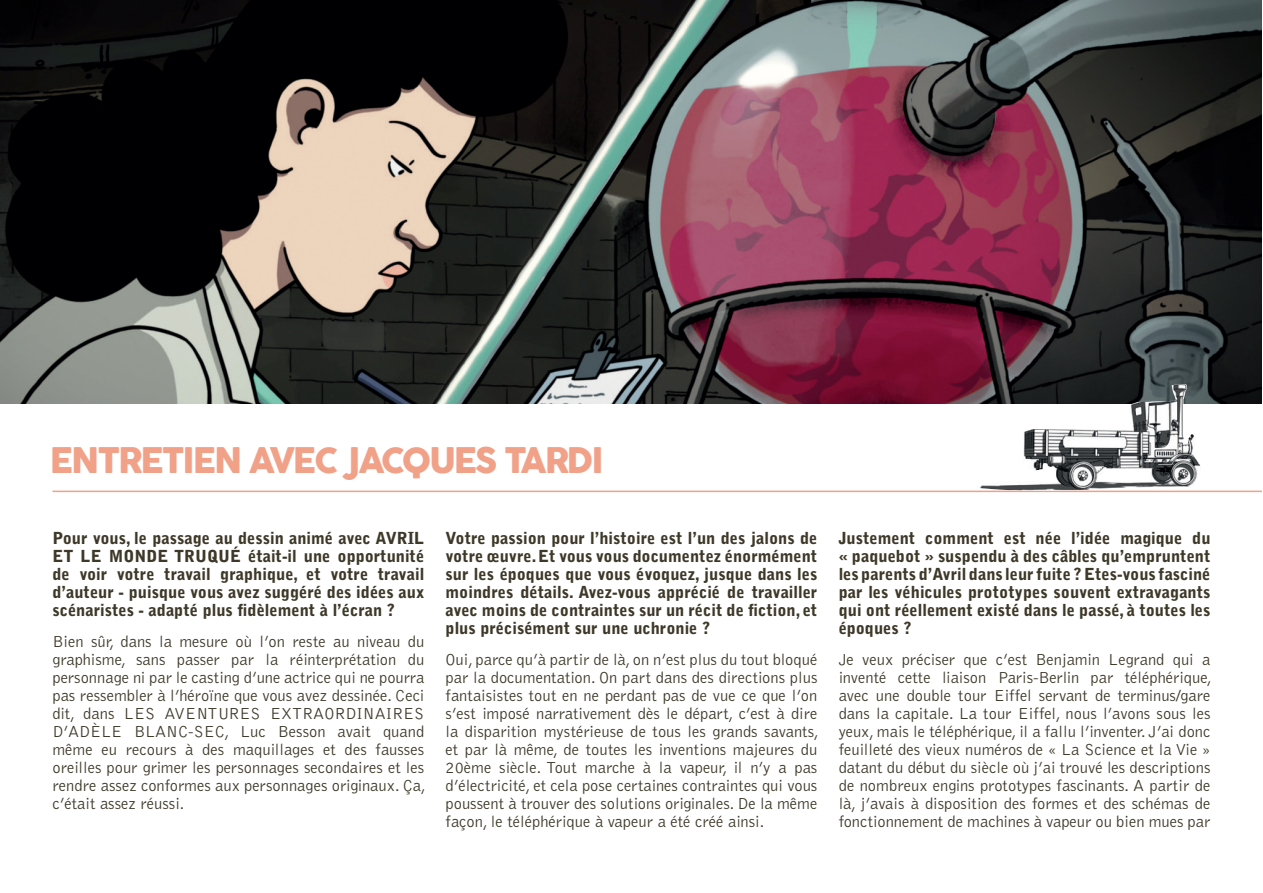
<style>
.page{position:relative;width:1263px;height:893px;background:#fff}
.page>*{position:absolute;margin:0;border:0;box-sizing:border-box;transform-origin:0 0}
.t1{font:34.5px "COCOGOOSE";letter-spacing:-.06em;color:#f0a188}
.t2{font:300 16.5px/18px "Bell Gothic";color:#3d3828;text-align:justify}
.t3{font:900 16.5px/18px "Bell Gothic";color:#3d3828;text-align:justify}
</style>
<div class="page">
<img style="left:0;top:0;width:1262px;height:404px">
<hr style="left:52px;top:491px;width:1210px;height:1px;background:#f0a188">
<img style="left:971px;top:384px;width:231px;height:107px">
<h1 class="t1" style="left:50px;top:436px;width:555px">ENTRETIEN AVEC JACQUES TARDI</h1>
<p class="t3" style="left:52px;top:529px;width:373px">Pour vous, le passage au dessin animé avec AVRIL ET LE MONDE TRUQUÉ était-il une opportunité de voir votre travail graphique, et votre travail d’auteur - puisque vous avez suggéré des idées aux scénaristes - adapté plus fidèlement à l’écran ?</p>
<p class="t2" style="left:52px;top:633px;width:375px">Bien sûr, dans la mesure où l’on reste au niveau du graphisme, sans passer par la réinterprétation du personnage ni par le casting d’une actrice qui ne pourra pas ressembler à l’héroïne que vous avez dessinée. Ceci dit, dans LES AVENTURES EXTRAORDINAIRES D’ADÈLE BLANC-SEC, Luc Besson avait quand même eu recours à des maquillages et des fausses oreilles pour grimer les personnages secondaires et les rendre assez conformes aux personnages originaux. Ça, c’était assez réussi.</p>
<p class="t3" style="left:446px;top:529px;width:373px">Votre passion pour l’histoire est l’un des jalons de votre œuvre. Et vous vous documentez énormément sur les époques que vous évoquez, jusque dans les moindres détails. Avez-vous apprécié de travailler avec moins de contraintes sur un récit de fiction, et plus précisément sur une uchronie ?</p>
<p class="t2" style="left:446px;top:651px;width:375px">Oui, parce qu’à partir de là, on n’est plus du tout bloqué par la documentation. On part dans des directions plus fantaisistes tout en ne perdant pas de vue ce que l’on s’est imposé narrativement dès le départ, c’est à dire la disparition mystérieuse de tous les grands savants, et par là même, de toutes les inventions majeures du 20ème siècle. Tout marche à la vapeur, il n’y a pas d’électricité, et cela pose certaines contraintes qui vous poussent à trouver des solutions originales. De la même façon, le téléphérique à vapeur a été créé ainsi.</p>
<p class="t3" style="left:839px;top:529px;width:373px">Justement comment est née l’idée magique du « paquebot » suspendu à des câbles qu’empruntent les parents d’Avril dans leur fuite ? Etes-vous fasciné par les véhicules prototypes souvent extravagants qui ont réellement existé dans le passé, à toutes les époques ?</p>
<p class="t2" style="left:839px;top:651px;width:375px">Je veux préciser que c’est Benjamin Legrand qui a inventé cette liaison Paris-Berlin par téléphérique, avec une double tour Eiffel servant de terminus/gare dans la capitale. La tour Eiffel, nous l’avons sous les yeux, mais le téléphérique, il a fallu l’inventer. J’ai donc feuilleté des vieux numéros de « La Science et la Vie » datant du début du siècle où j’ai trouvé les descriptions de nombreux engins prototypes fascinants. A partir de là, j’avais à disposition des formes et des schémas de fonctionnement de machines à vapeur ou bien mues par</p>
</div>
